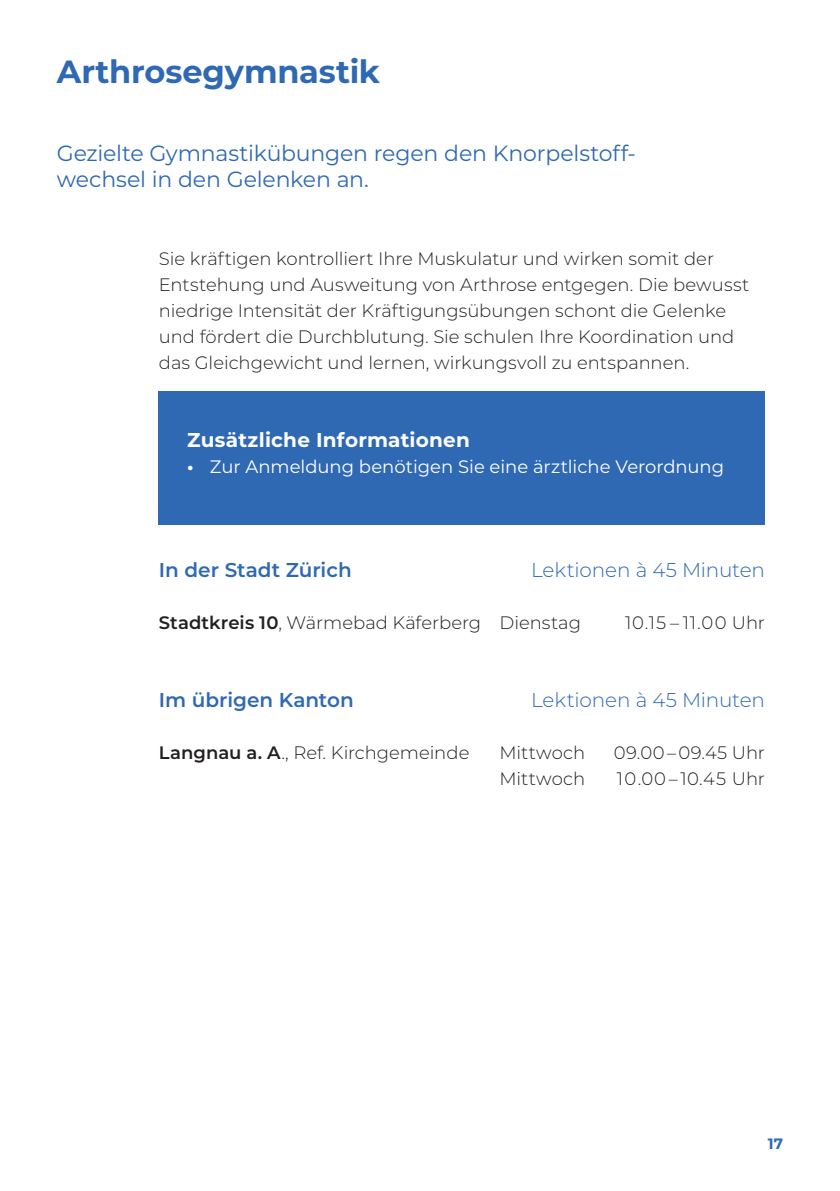
<style>
.page{position:relative;width:840px;height:1191px;background:#fff}
.page>*{position:absolute;margin:0;border:0;box-sizing:border-box;transform-origin:0 0}
.Titel{font:700 32px "Montserrat";letter-spacing:-.005em;color:#2f69b3}
.Lead{font:22px/26px "Montserrat";letter-spacing:-.01em;color:#2f69b3}
.Zwischentitel_weiss{font:700 20px "Montserrat";letter-spacing:.01em;color:#fff}
.Grundtext{font:300 20px "Montserrat";letter-spacing:-.005em;color:#2f69b3}
.Kursort-Zeit{font:300 20px "Montserrat";letter-spacing:-.005em;color:#2f69b3}
.Grundtext-2{font:600 20px "Montserrat";color:#2f69b3}
.Kursort-Zeit-2{font:600 20px "Montserrat";letter-spacing:-.005em;color:#2f69b3}
.Grundtext-3{font:300 18px/26px "Montserrat";color:#231f20}
.Kursort-Zeit-3{font:300 18px "Montserrat";color:#231f20}
.t1{font:18px "Montserrat";color:#fff}
.Kursort-Zeit-4{font:300 18px "Montserrat";letter-spacing:.045em;color:#231f20}
.Kursort-Zeit-5{font:300 18px "Montserrat";letter-spacing:.025em;color:#231f20}
.t2{font:700 15px "Montserrat";color:#2f69b3}
.s1{font-weight:700}
.s2{font-weight:600}
</style>
<div class="page">
<div style="left:159px;top:391px;width:605px;height:134px;background:#2f69b3"></div>
<p class="Titel" style="left:57px;top:48px;width:325px">Arthrosegymnastik</p>
<p class="Lead" style="left:57px;top:139px;width:580px">Gezielte Gymnastikübungen regen den Knorpelstoff&shy;wechsel in den Gelenken an.</p>
<p class="Grundtext-3" style="left:159px;top:245px;width:591px">Sie kräftigen kontrolliert Ihre Muskulatur und wirken somit der Entstehung und Ausweitung von Arthrose entgegen. Die bewusst niedrige Intensität der Kräftigungsübungen schont die Gelenke und fördert die Durchblutung. Sie schulen Ihre Koordination und das Gleichgewicht und lernen, wirkungsvoll zu entspannen.</p>
<p class="Zwischentitel_weiss" style="left:187px;top:425px;width:284px">Zusätzliche Informationen</p>
<p class="t1" style="left:187px;top:454px;width:538px"><span class="s1">•</span> Zur Anmeldung benötigen Sie eine ärztliche Verordnung</p>
<p class="Grundtext-2" style="left:159px;top:555px;width:194px">In der Stadt Zürich</p>
<p class="Grundtext" style="left:530px;top:556px;width:235px">Lektionen à 45 Minuten</p>
<p class="Kursort-Zeit-3" style="left:159px;top:610px;width:423px"><span class="s2">Stadtkreis 10</span>, Wärmebad Käferberg Dienstag</p>
<p class="Kursort-Zeit-4" style="left:624px;top:610px;width:141px">10.15 – 11.00 Uhr</p>
<p class="Kursort-Zeit-2" style="left:159px;top:685px;width:196px">Im übrigen Kanton</p>
<p class="Kursort-Zeit" style="left:530px;top:686px;width:235px">Lektionen à 45 Minuten</p>
<p class="Kursort-Zeit-3" style="left:159px;top:740px;width:312px"><span class="s2">Langnau a. A</span>., Ref. Kirchgemeinde</p>
<p class="Kursort-Zeit-3" style="left:499px;top:740px;width:87px">Mittwoch</p>
<p class="Kursort-Zeit-3" style="left:613px;top:740px;width:153px">09.00 – 09.45 Uhr</p>
<p class="Kursort-Zeit-3" style="left:499px;top:766px;width:87px">Mittwoch</p>
<p class="Kursort-Zeit-5" style="left:616px;top:766px;width:150px">10.00 – 10.45 Uhr</p>
<p class="t2" style="left:767px;top:1133px;width:17px">17</p>
</div>
